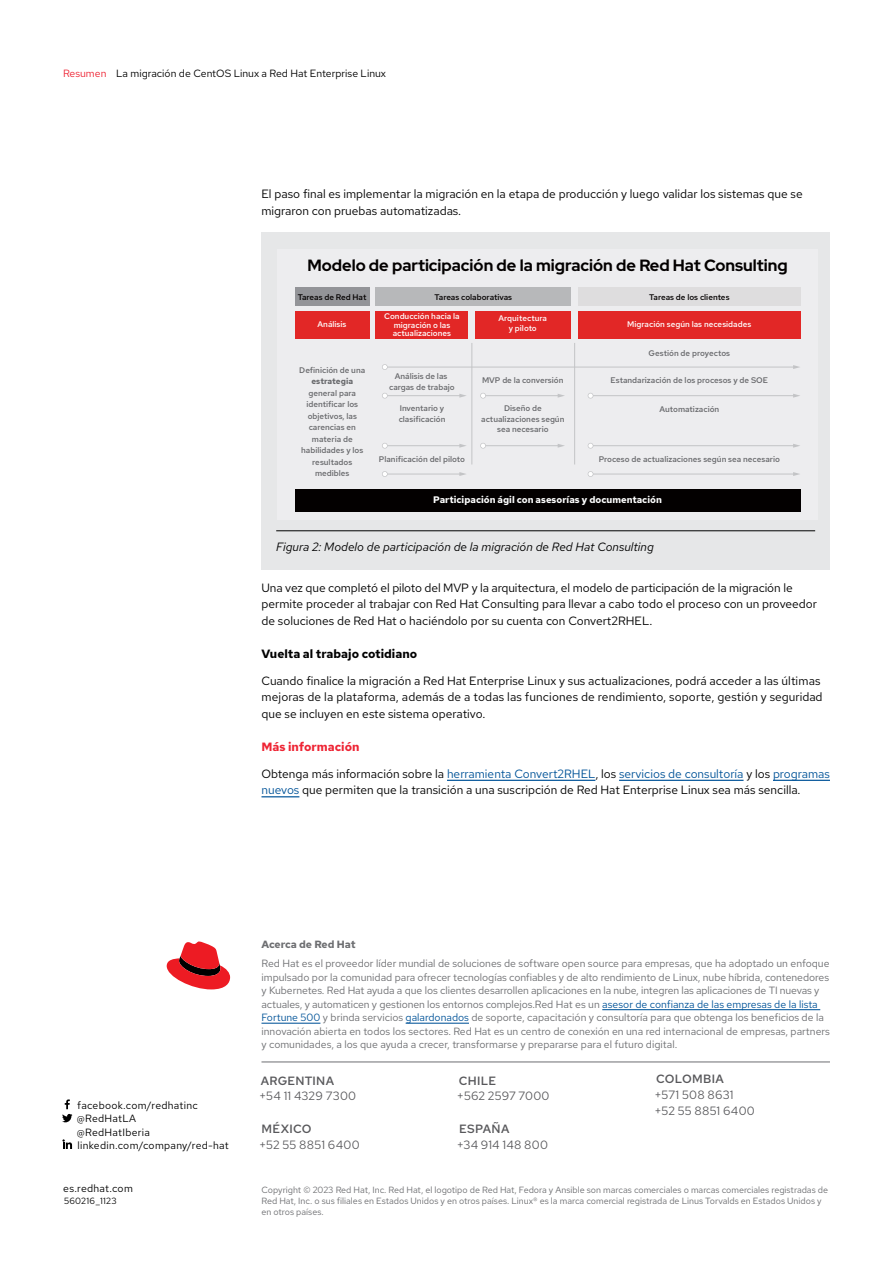
<style>
.page{position:relative;width:893px;height:1263px;background:#fff}
.page>*{position:absolute;margin:0;border:0;box-sizing:border-box;transform-origin:0 0}
.t1{font:700 16.35px "Red Hat Display";color:#030000}
.t2{font:12px/16.5px "Red Hat Text";color:#000}
.t3{font:12px/15.8px "Red Hat Text";letter-spacing:.02em;color:#58585b}
.t4{font:italic 12px "Red Hat Text";color:#000}
.t5{font:500 12px "Red Hat Text";letter-spacing:.025em;color:#58585b}
.t6{font:700 12px "Red Hat Text";color:#000}
.t7{font:700 12px "Red Hat Text";color:#ee2434}
.t8{font:10.5px/13.5px "Red Hat Text";color:#6d6e71}
.t9{font:10.5px/13.5px "Red Hat Text";letter-spacing:.015em;color:#000}
.t10{font:700 10.5px "Red Hat Text";letter-spacing:-.015em;color:#6d6e71}
.t11{font:700 9.45px "Red Hat Text";color:#fff}
.t12{font:9px/11.2px "Red Hat Text";color:#6d6e71}
.t13{font:9px "Red Hat Text";letter-spacing:.03em;color:#000}
.t14{font:500 8.1px/11.6px "Red Hat Text";color:#67686b;text-align:center}
.t15{font:500 8.1px/8.1px "Red Hat Text";color:#fff;text-align:center}
.t16{font:500 8.1px "Red Hat Text";color:#030000}
.t17{font:700 8.1px "Red Hat Text";color:#67686b}
.s1{color:#ee2434}
.s2{color:#005398}
</style>
<div class="page">
<hr style="left:602px;top:1009px;width:218px;height:1px;background:#005398">
<hr style="left:261px;top:1023px;width:59px;height:1px;background:#005398">
<hr style="left:406px;top:1023px;width:63px;height:1px;background:#005398">
<hr style="left:261px;top:1061px;width:569px;height:1px;background:#6d6e71">
<svg style="left:167px;top:941px;width:63px;height:48px"></svg>
<svg style="left:62px;top:1139px;width:10px;height:10px"></svg>
<svg style="left:62px;top:1099px;width:10px;height:23px"></svg>
<hr style="left:447px;top:780px;width:148px;height:1px;background:#005398">
<hr style="left:619px;top:780px;width:125px;height:1px;background:#005398">
<hr style="left:773px;top:780px;width:57px;height:1px;background:#005398">
<hr style="left:261px;top:796px;width:38px;height:1px;background:#005398">
<div style="left:261px;top:232px;width:569px;height:338px;background:#e6e7e8"></div>
<hr style="left:276px;top:530px;width:539px;height:1px;background:#000">
<div style="left:277px;top:250px;width:540px;height:270px;background:#ededef"></div>
<div style="left:295px;top:288px;width:74px;height:18px;background:#939498"></div>
<div style="left:295px;top:311px;width:74px;height:27px;background:#e22726"></div>
<div style="left:375px;top:311px;width:93px;height:27px;background:#e22726"></div>
<div style="left:475px;top:311px;width:96px;height:27px;background:#e22726"></div>
<div style="left:578px;top:311px;width:223px;height:27px;background:#e22726"></div>
<div style="left:375px;top:288px;width:196px;height:18px;background:#b7b8ba"></div>
<div style="left:578px;top:288px;width:223px;height:18px;background:#deddde"></div>
<hr style="left:385px;top:367px;width:409px;height:1px;background:#c3c4c6">
<svg style="left:382px;top:364px;width:6px;height:6px"></svg>
<svg style="left:793px;top:365px;width:7px;height:4px"></svg>
<hr style="left:385px;top:395px;width:76px;height:1px;background:#c3c4c6">
<svg style="left:382px;top:393px;width:6px;height:6px"></svg>
<svg style="left:459px;top:394px;width:7px;height:4px"></svg>
<hr style="left:385px;top:445px;width:76px;height:1px;background:#c3c4c6">
<svg style="left:382px;top:443px;width:6px;height:6px"></svg>
<svg style="left:459px;top:444px;width:7px;height:4px"></svg>
<hr style="left:483px;top:395px;width:76px;height:1px;background:#c3c4c6">
<svg style="left:480px;top:393px;width:6px;height:6px"></svg>
<svg style="left:558px;top:394px;width:7px;height:4px"></svg>
<hr style="left:471px;top:343px;width:1px;height:121px;background:#c3c4c6">
<hr style="left:574px;top:343px;width:1px;height:121px;background:#c3c4c6">
<hr style="left:483px;top:445px;width:76px;height:1px;background:#c3c4c6">
<svg style="left:480px;top:443px;width:6px;height:6px"></svg>
<svg style="left:558px;top:444px;width:7px;height:4px"></svg>
<hr style="left:590px;top:395px;width:204px;height:1px;background:#c3c4c6">
<svg style="left:588px;top:393px;width:5px;height:6px"></svg>
<svg style="left:793px;top:394px;width:7px;height:4px"></svg>
<hr style="left:590px;top:445px;width:204px;height:1px;background:#c3c4c6">
<svg style="left:588px;top:443px;width:5px;height:6px"></svg>
<svg style="left:793px;top:444px;width:7px;height:4px"></svg>
<hr style="left:590px;top:474px;width:204px;height:1px;background:#c3c4c6">
<svg style="left:588px;top:471px;width:5px;height:6px"></svg>
<svg style="left:793px;top:472px;width:7px;height:4px"></svg>
<hr style="left:385px;top:474px;width:76px;height:1px;background:#c3c4c6">
<svg style="left:382px;top:471px;width:6px;height:6px"></svg>
<svg style="left:459px;top:472px;width:7px;height:4px"></svg>
<div style="left:295px;top:489px;width:505px;height:23px;background:#030000"></div>
<p class="t9" style="left:63px;top:66px;width:324px"><span class="s1">Resumen</span> La migración de CentOS Linux a Red Hat Enterprise Linux</p>
<p class="t2" style="left:261px;top:186px;width:543px">El paso final es implementar la migración en la etapa de producción y luego validar los sistemas que se migraron con pruebas automatizadas.</p>
<h1 class="t1" style="left:307px;top:255px;width:482px">Modelo de participación de la migración de Red Hat Consulting</h1>
<p class="t16" style="left:434px;top:291px;width:79px">Tareas colaborativas</p>
<p class="t16" style="left:649px;top:291px;width:82px">Tareas de los clientes</p>
<p class="t16" style="left:298px;top:291px;width:70px">Tareas de Red Hat</p>
<p class="t15" style="left:318px;top:320px;width:30px">Análisis</p>
<p class="t15" style="left:627px;top:320px;width:126px">Migración según las necesidades</p>
<p class="t15" style="left:384px;top:312px;width:77px">Conducción hacia la migración o las actualizaciones</p>
<p class="t15" style="left:498px;top:312px;width:50px;line-height:10.6px">Arquitectura y piloto</p>
<p class="t14" style="left:299px;top:364px;width:67px">Definición de una</p>
<p class="t17" style="left:311px;top:376px;width:43px">estrategia</p>
<p class="t14" style="left:301px;top:387px;width:64px">general para identificar los objetivos, las carencias en materia de habilidades y los resultados medibles</p>
<p class="t14" style="left:649px;top:347px;width:83px">Gestión de proyectos</p>
<p class="t14" style="left:389px;top:371px;width:67px;line-height:10.6px">Análisis de las cargas de trabajo</p>
<p class="t14" style="left:399px;top:403px;width:48px;line-height:10.6px;text-align:left">Inventario y clasificación</p>
<p class="t14" style="left:481px;top:403px;width:85px;line-height:10.6px">Diseño de actualizaciones según sea necesario</p>
<p class="t14" style="left:659px;top:404px;width:61px">Automatización</p>
<p class="t14" style="left:379px;top:453px;width:88px">Planificación del piloto</p>
<p class="t14" style="left:599px;top:453px;width:183px">Proceso de actualizaciones según sea necesario</p>
<p class="t14" style="left:482px;top:375px;width:83px">MVP de la conversión</p>
<p class="t14" style="left:610px;top:375px;width:159px">Estandarización de los procesos y de SOE</p>
<p class="t11" style="left:433px;top:493px;width:230px">Participación ágil con asesorías y documentación</p>
<p class="t4" style="left:276px;top:539px;width:379px">Figura 2: Modelo de participación de la migración de Red Hat Consulting</p>
<p class="t2" style="left:261px;top:579px;width:557px">Una vez que completó el piloto del MVP y la arquitectura, el modelo de participación de la migración le permite proceder al trabajar con Red Hat Consulting para llevar a cabo todo el proceso con un proveedor de soluciones de Red Hat o haciéndolo por su cuenta con Convert2RHEL.</p>
<p class="t6" style="left:261px;top:645px;width:157px">Vuelta al trabajo cotidiano</p>
<p class="t2" style="left:261px;top:672px;width:563px">Cuando finalice la migración a Red Hat Enterprise Linux y sus actualizaciones, podrá acceder a las últimas mejoras de la plataforma, además de a todas las funciones de rendimiento, soporte, gestión y seguridad que se incluyen en este sistema operativo.</p>
<p class="t7" style="left:261px;top:738px;width:99px">Más información</p>
<p class="t2" style="left:261px;top:765px;width:570px">Obtenga más información sobre la <span class="s2">herramienta Convert2RHEL</span>, los <span class="s2">servicios de consultoría</span> y los <span class="s2">programas nuevos</span> que permiten que la transición a una suscripción de Red Hat Enterprise Linux sea más sencilla.</p>
<p class="t9" style="left:77px;top:1098px;width:154px">facebook.com/redhatinc @RedHatLA<br>@RedHatIberia linkedin.com/company/red-hat</p>
<p class="t9" style="left:63px;top:1182px;width:71px">es.redhat.com</p>
<p class="t13" style="left:64px;top:1195px;width:54px">560216_1123</p>
<p class="t10" style="left:261px;top:937px;width:95px">Acerca de Red Hat</p>
<p class="t8" style="left:261px;top:956px;width:570px">Red Hat es el proveedor líder mundial de soluciones de software open source para empresas, que ha adoptado un enfoque impulsado por la comunidad para ofrecer tecnologías confiables y de alto rendimiento de Linux, nube híbrida, contenedores y Kubernetes. Red Hat ayuda a que los clientes desarrollen aplicaciones en la nube, integren las aplicaciones de TI nuevas y actuales, y automaticen y gestionen los entornos complejos.Red Hat es un <span class="s2">asesor de confianza de las empresas de la lista Fortune 500</span> y brinda servicios <span class="s2">galardonados</span> de soporte, capacitación y consultoría para que obtenga los beneficios de la innovación abierta en todos los sectores. Red Hat es un centro de conexión en una red internacional de empresas, partners y comunidades, a los que ayuda a crecer, transformarse y prepararse para el futuro digital.</p>
<p class="t5" style="left:261px;top:1072px;width:75px">ARGENTINA</p>
<p class="t3" style="left:259px;top:1088px;width:99px">+54 11 4329 7300</p>
<p class="t5" style="left:262px;top:1121px;width:51px">MÉXICO</p>
<p class="t3" style="left:259px;top:1137px;width:102px">+52 55 8851 6400</p>
<p class="t5" style="left:459px;top:1072px;width:39px">CHILE</p>
<p class="t3" style="left:457px;top:1088px;width:94px">+562 2597 7000</p>
<p class="t5" style="left:459px;top:1121px;width:52px">ESPAÑA</p>
<p class="t3" style="left:457px;top:1137px;width:93px">+34 914 148 800</p>
<p class="t5" style="left:656px;top:1071px;width:69px">COLOMBIA</p>
<p class="t3" style="left:654px;top:1087px;width:102px">+571 508 8631 +52 55 8851 6400</p>
<p class="t12" style="left:261px;top:1184px;width:568px">Copyright © 2023 Red Hat, Inc. Red Hat, el logotipo de Red Hat, Fedora y Ansible son marcas comerciales o marcas comerciales registradas de<br>Red Hat, Inc. o sus filiales en Estados Unidos y en otros países. Linux® es la marca comercial registrada de Linus Torvalds en Estados Unidos y en otros países.</p>
</div>
